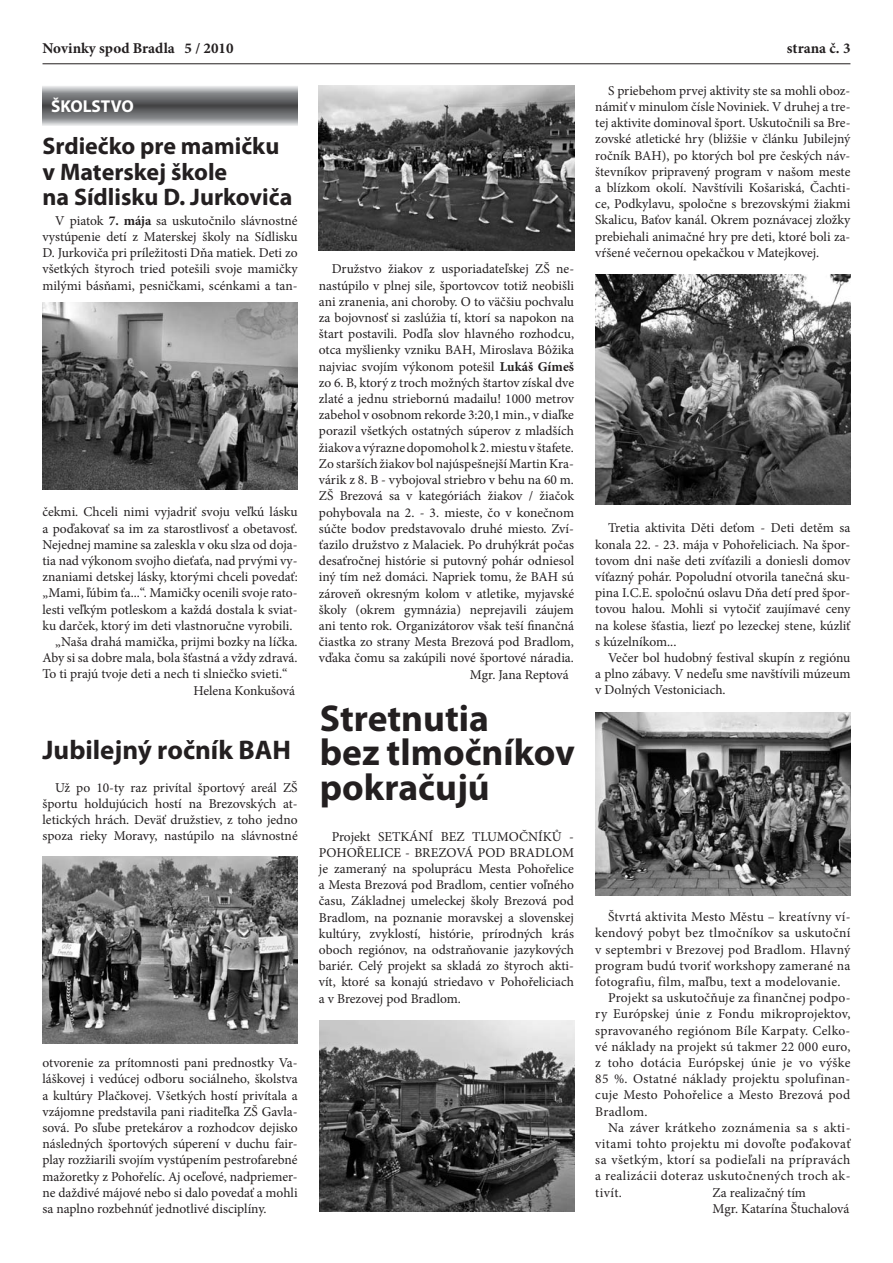
<style>
.page{position:relative;width:893px;height:1263px;background:#fff}
.page>*{position:absolute;margin:0;border:0;box-sizing:border-box;transform-origin:0 0}
.t1{font:700 37.5px/34.5px "Myriad Pro";color:#231f20}
.t2{font:700 27px "Myriad Pro";color:#231f20}
.t3{font:700 24px/25.5px "Myriad Pro";color:#231f20}
.t4{font:700 17.25px "Myriad Pro";color:#fff}
.t5{font:700 15px "Minion Pro";color:#231f20}
.t6{font:13.5px/16.2px "Minion Pro";color:#231f20;text-align:justify}
.t7{font:13.5px "Minion Pro";letter-spacing:.02em;color:#231f20}
.t8{font:13.5px "Minion Pro";letter-spacing:.03em;color:#231f20}
.t9{font:13.5px "Minion Pro";letter-spacing:.025em;color:#231f20}
.s1{font-weight:700}
</style>
<div class="page">
<hr style="left:43px;top:63px;width:807px;height:1px;background:#231f20">
<svg style="left:43px;top:86px;width:255px;height:40px;background:#858789"></svg>
<img style="left:43px;top:302px;width:255px;height:187px">
<img style="left:43px;top:856px;width:255px;height:187px">
<img style="left:319px;top:85px;width:255px;height:166px">
<img style="left:320px;top:1020px;width:255px;height:192px">
<img style="left:595px;top:712px;width:255px;height:183px">
<img style="left:595px;top:275px;width:255px;height:229px">
<p class="t5" style="left:43px;top:43px;width:192px">Novinky spod Bradla 5 / 2010</p>
<p class="t5" style="left:787px;top:43px;width:65px">strana č. 3</p>
<p class="t4" style="left:51px;top:100px;width:84px">ŠKOLSTVO</p>
<h3 class="t3" style="left:43px;top:136px;width:251px">Srdiečko pre mamičku v Materskej škole<br>na Sídlisku D. Jurkoviča</h3>
<p class="t6" style="left:43px;top:213px;width:257px;text-indent:13px">V piatok <span class="s1">7. mája</span> sa uskutočnilo slávnostné vystúpenie detí z Materskej školy na Sídlisku D. Jurkoviča pri príležitosti Dňa matiek. Deti zo všetkých štyroch tried potešili svoje mamičky milými básňami, pesničkami, scénkami a tan-</p>
<p class="t6" style="left:43px;top:505px;width:257px">čekmi. Chceli nimi vyjadriť svoju veľkú lásku</p>
<p class="t6" style="left:43px;top:521px;width:257px">a poďakovať sa im za starostlivosť a obetavosť.</p>
<p class="t6" style="left:43px;top:537px;width:257px">Nejednej mamine sa zaleskla v oku slza od doja-</p>
<p class="t6" style="left:43px;top:554px;width:257px">tia nad výkonom svojho dieťaťa, nad prvými vy-</p>
<p class="t6" style="left:43px;top:570px;width:257px">znaniami detskej lásky, ktorými chceli povedať:</p>
<p class="t6" style="left:43px;top:586px;width:257px">„Mami, ľúbim ťa...“. Mamičky ocenili svoje rato-</p>
<p class="t6" style="left:43px;top:602px;width:257px">lesti veľkým potleskom a každá dostala k sviat-</p>
<p class="t6" style="left:43px;top:618px;width:251px">ku darček, ktorý im deti vlastnoručne vyrobili.</p>
<p class="t6" style="left:55px;top:635px;width:244px">„Naša drahá mamička, prijmi bozky na líčka.</p>
<p class="t6" style="left:43px;top:651px;width:257px">Aby si sa dobre mala, bola šťastná a vždy zdravá.</p>
<p class="t6" style="left:43px;top:667px;width:246px">To ti prajú tvoje deti a nech ti slniečko svieti.“</p>
<p class="t6" style="left:193px;top:683px;width:103px">Helena Konkušová</p>
<h2 class="t2" style="left:43px;top:740px;width:250px">Jubilejný ročník BAH</h2>
<p class="t6" style="left:43px;top:780px;width:257px;text-indent:13px">Už po 10-ty raz privítal športový areál ZŠ športu holdujúcich hostí na Brezovských at&shy;letických hrách. Deväť družstiev, z toho jedno spoza rieky Moravy, nastúpilo na slávnostné</p>
<p class="t6" style="left:43px;top:1056px;width:257px">otvorenie za prítomnosti pani prednostky Va&shy;láškovej i vedúcej odboru sociálneho, školstva a kultúry Plačkovej. Všetkých hostí privítala a vzájomne predstavila pani riaditeľka ZŠ Gavla&shy;sová. Po sľube pretekárov a rozhodcov dejisko následných športových súperení v duchu fair&shy;play rozžiarili svojím vystúpením pestrofarebné mažoretky z Pohořelíc. Aj oceľové, nadpriemer&shy;ne daždivé májové nebo si dalo povedať a mohli sa naplno rozbehnúť jednotlivé disciplíny.</p>
<p class="t6" style="left:332px;top:262px;width:244px">Družstvo žiakov z usporiadateľskej ZŠ ne-</p>
<p class="t6" style="left:319px;top:278px;width:257px">nastúpilo v plnej sile, športovcov totiž neobišli</p>
<p class="t6" style="left:319px;top:294px;width:257px">ani zranenia, ani choroby. O to väčšiu pochvalu</p>
<p class="t6" style="left:319px;top:311px;width:257px">za bojovnosť si zaslúžia tí, ktorí sa napokon na</p>
<p class="t6" style="left:319px;top:327px;width:257px">štart postavili. Podľa slov hlavného rozhodcu,</p>
<p class="t6" style="left:319px;top:343px;width:257px">otca myšlienky vzniku BAH, Miroslava Bôžika</p>
<p class="t6" style="left:319px;top:359px;width:257px">najviac svojím výkonom potešil <span class="s1">Lukáš Gímeš</span></p>
<p class="t6" style="left:319px;top:375px;width:257px">zo 6. B, ktorý z troch možných štartov získal dve</p>
<p class="t6" style="left:319px;top:392px;width:257px">zlaté a jednu striebornú madailu! 1000 metrov</p>
<p class="t6" style="left:319px;top:408px;width:257px">zabehol v osobnom rekorde 3:20,1 min., v diaľke</p>
<p class="t6" style="left:319px;top:424px;width:257px">porazil všetkých ostatných súperov z mladších</p>
<p class="t6" style="left:319px;top:440px;width:257px">žiakov a výrazne dopomohol k 2. miestu v štafete.</p>
<p class="t6" style="left:319px;top:456px;width:257px">Zo starších žiakov bol najúspešnejší Martin Kra-</p>
<p class="t6" style="left:319px;top:473px;width:257px">várik z 8. B - vybojoval striebro v behu na 60 m.</p>
<p class="t6" style="left:319px;top:489px;width:257px">ZŠ Brezová sa v kategóriách žiakov / žiačok</p>
<p class="t6" style="left:319px;top:505px;width:257px">pohybovala na 2. - 3. mieste, čo v konečnom</p>
<p class="t6" style="left:319px;top:521px;width:257px">súčte bodov predstavovalo druhé miesto. Zví-</p>
<p class="t6" style="left:319px;top:537px;width:257px">ťazilo družstvo z Malaciek. Po druhýkrát počas</p>
<p class="t6" style="left:319px;top:554px;width:257px">desaťročnej histórie si putovný pohár odniesol</p>
<p class="t6" style="left:319px;top:570px;width:257px">iný tím než domáci. Napriek tomu, že BAH sú</p>
<p class="t6" style="left:319px;top:586px;width:257px">zároveň okresným kolom v atletike, myjavské</p>
<p class="t6" style="left:319px;top:602px;width:257px">školy (okrem gymnázia) neprejavili záujem</p>
<p class="t6" style="left:319px;top:618px;width:257px">ani tento rok. Organizátorov však teší finančná</p>
<p class="t6" style="left:319px;top:635px;width:257px">čiastka zo strany Mesta Brezová pod Bradlom,</p>
<p class="t6" style="left:319px;top:651px;width:257px">vďaka čomu sa zakúpili nové športové náradia.</p>
<p class="t6" style="left:470px;top:667px;width:100px">Mgr. Jana Reptová</p>
<h1 class="t1" style="left:320px;top:704px;width:257px">Stretnutia<br>bez tlmočníkov pokračujú</h1>
<p class="t6" style="left:319px;top:829px;width:257px;text-indent:13px">Projekt SETKÁNÍ BEZ TLUMOČNÍKŮ - POHOŘELICE - BREZOVÁ POD BRADLOM je zameraný na spoluprácu Mesta Pohořelice a Mesta Brezová pod Bradlom, centier voľného času, Základnej umeleckej školy Brezová pod Bradlom, na poznanie moravskej a slovenskej kultúry, zvyklostí, histórie, prírodných krás oboch regiónov, na odstraňovanie jazykových bariér. Celý projekt sa skladá zo štyroch akti&shy;vít, ktoré sa konajú striedavo v Pohořeliciach a v Brezovej pod Bradlom.</p>
<p class="t6" style="left:595px;top:84px;width:257px;text-indent:13px">S priebehom prvej aktivity ste sa mohli oboz&shy;námiť v minulom čísle Noviniek. V druhej a tre&shy;tej aktivite dominoval šport. Uskutočnili sa Bre&shy;zovské atletické hry (bližšie v článku Jubilejný ročník BAH), po ktorých bol pre českých náv&shy;števníkov pripravený program v našom meste a blízkom okolí. Navštívili Košariská, Čachti&shy;ce, Podkylavu, spoločne s brezovskými žiakmi Skalicu, Baťov kanál. Okrem poznávacej zložky prebiehali animačné hry pre deti, ktoré boli za&shy;vŕšené večernou opekačkou v Matejkovej.</p>
<p class="t6" style="left:595px;top:521px;width:257px;text-indent:13px">Tretia aktivita Děti deťom - Deti detěm sa konala 22. - 23. mája v Pohořeliciach. Na špor&shy;tovom dni naše deti zvíťazili a doniesli domov víťazný pohár. Popoludní otvorila tanečná sku&shy;pina I.C.E. spoločnú oslavu Dňa detí pred špor&shy;tovou halou. Mohli si vytočiť zaujímavé ceny na kolese šťastia, liezť po lezeckej stene, kúzliť s kúzelníkom...</p>
<p class="t6" style="left:595px;top:651px;width:257px;text-indent:13px">Večer bol hudobný festival skupín z regiónu a plno zábavy. V nedeľu sme navštívili múzeum v Dolných Vestoniciach.</p>
<p class="t7" style="left:608px;top:911px;width:244px">Štvrtá aktivita Mesto Městu – kreatívny ví-</p>
<p class="t7" style="left:595px;top:928px;width:257px">kendový pobyt bez tlmočníkov sa uskutoční</p>
<p class="t7" style="left:595px;top:944px;width:257px">v septembri v Brezovej pod Bradlom. Hlavný</p>
<p class="t7" style="left:595px;top:960px;width:257px">program budú tvoriť workshopy zamerané na</p>
<p class="t7" style="left:595px;top:976px;width:247px">fotografiu, film, maľbu, text a modelovanie.</p>
<p class="t7" style="left:608px;top:992px;width:244px">Projekt sa uskutočňuje za finančnej podpo-</p>
<p class="t6" style="left:595px;top:1007px;width:257px">ry Európskej únie z Fondu mikroprojektov,</p>
<p class="t6" style="left:595px;top:1023px;width:257px">spravovaného regiónom Bíle Karpaty. Celko-</p>
<p class="t7" style="left:595px;top:1041px;width:257px">vé náklady na projekt sú takmer 22 000 euro,</p>
<p class="t7" style="left:595px;top:1057px;width:257px">z toho dotácia Európskej únie je vo výške</p>
<p class="t7" style="left:595px;top:1073px;width:257px">85 %. Ostatné náklady projektu spolufinan-</p>
<p class="t7" style="left:595px;top:1090px;width:257px">cuje Mesto Pohořelice a Mesto Brezová pod</p>
<p class="t7" style="left:595px;top:1106px;width:54px">Bradlom.</p>
<p class="t8" style="left:608px;top:1122px;width:244px">Na záver krátkeho zoznámenia sa s akti-</p>
<p class="t9" style="left:595px;top:1138px;width:257px">vitami tohto projektu mi dovoľte poďakovať</p>
<p class="t8" style="left:595px;top:1154px;width:257px">sa všetkým, ktorí sa podieľali na prípravách</p>
<p class="t8" style="left:595px;top:1171px;width:257px">a realizácii doteraz uskutočnených troch ak-</p>
<p class="t6" style="left:595px;top:1185px;width:28px">tivít.</p>
<p class="t6" style="left:712px;top:1185px;width:138px">Za realizačný tím<br>Mgr. Katarína Štuchalová</p>
</div>
